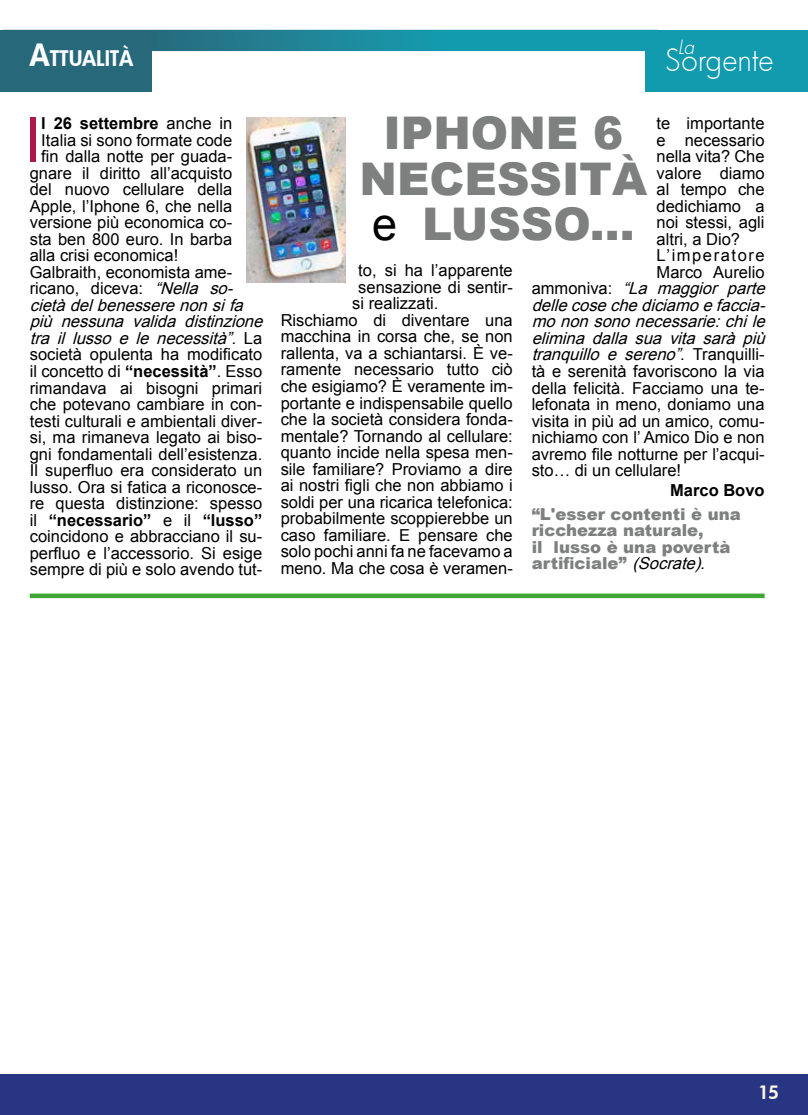
<style>
.page{position:relative;width:808px;height:1115px;background:#fff}
.page>*{position:absolute;margin:0;border:0;box-sizing:border-box;transform-origin:0 0}
.t1{font:62.55px "Arial";color:#ac194d}
.t2{font:900 45px/45px "Arial";color:#7e8080;text-align:center}
.t3{font:300 29.7px "Futura";letter-spacing:.005em;color:#fff}
.t4{font:800 21px "Futura";color:#fff}
.t5{font:italic 300 19.05px "Futura";color:#fff}
.t6{font:800 18px "Futura";color:#fcf8e4}
.t7{font:16.5px "Arial";color:#000001}
.t8{font:italic 16.5px "Arial";color:#000001}
.t9{font:900 16.5px/16.5px "Arial";color:#7e8080}
.t10{font:700 16.5px "Arial";color:#000001}
.t11{font:16.5px "Arial";letter-spacing:.095em;color:#000001}
.s1{font-size:30px}
.s2{font-weight:400}
.s3{font-style:italic}
.s4{font-style:normal}
.s5{font-weight:700}
.s6{font-weight:400;color:#000001}
.s7{font-weight:400;font-style:italic;color:#000001}
</style>
<div class="page">
<div style="left:0;top:1074px;width:808px;height:40px;background:#283583"></div>
<svg style="left:151px;top:30px;width:495px;height:21px;background:#1a8c9f"></svg>
<div style="left:0;top:30px;width:151px;height:61px;background:#27687b"></div>
<div style="left:646px;top:30px;width:162px;height:61px;background:#129bae"></div>
<img style="left:246px;top:117px;width:100px;height:165px">
<div style="left:30px;top:593px;width:735px;height:5px;background:#3fa535"></div>
<p class="t4" style="left:29px;top:44px;width:105px"><span class="s1">A</span>ttualità</p>
<h1 class="t1" style="left:24px;top:99px;width:19px">I</h1>
<p class="t10" style="left:41px;top:112px;width:192px">l 26 settembre <span class="s2">anche in</span></p>
<p class="t7" style="left:41px;top:129px;width:192px">Italia si sono formate code</p>
<p class="t7" style="left:41px;top:146px;width:192px">fin dalla notte per guada-</p>
<p class="t7" style="left:30px;top:162px;width:204px">gnare il diritto all’acquisto</p>
<p class="t7" style="left:30px;top:179px;width:204px">del nuovo cellulare della</p>
<p class="t7" style="left:30px;top:195px;width:204px">Apple, l’Iphone 6, che nella</p>
<p class="t7" style="left:30px;top:212px;width:204px">versione più economica co-</p>
<p class="t7" style="left:30px;top:228px;width:204px">sta ben 800 euro. In barba</p>
<p class="t7" style="left:30px;top:245px;width:150px">alla crisi economica!</p>
<p class="t7" style="left:30px;top:261px;width:204px">Galbraith, economista ame-</p>
<p class="t7" style="left:30px;top:278px;width:210px">ricano, diceva: <span class="s3">“Nella so-</span></p>
<p class="t8" style="left:30px;top:294px;width:220px">cietàdelbenesserenonsifa</p>
<p class="t8" style="left:30px;top:311px;width:240px">più nessuna valida distinzione</p>
<p class="t8" style="left:30px;top:327px;width:234px">tra il lusso e le necessità”. <span class="s4">L a</span></p>
<p class="t7" style="left:30px;top:344px;width:234px">società opulenta ha modificato</p>
<p class="t7" style="left:30px;top:360px;width:234px">il concetto di <span class="s5">“necessità”</span>. Esso</p>
<p class="t7" style="left:30px;top:377px;width:234px">rimandava ai bisogni primari</p>
<p class="t7" style="left:30px;top:393px;width:234px">che potevano cambiare in con-</p>
<p class="t7" style="left:30px;top:410px;width:234px">testi culturali e ambientali diver-</p>
<p class="t7" style="left:30px;top:426px;width:234px">si, ma rimaneva legato ai biso-</p>
<p class="t7" style="left:30px;top:443px;width:234px">gni fondamentali dell’esistenza.</p>
<p class="t7" style="left:30px;top:459px;width:234px">Il superfluo era considerato un</p>
<p class="t7" style="left:30px;top:476px;width:234px">lusso. Ora si fatica a riconosce-</p>
<p class="t7" style="left:30px;top:492px;width:234px">re questa distinzione: spesso</p>
<p class="t10" style="left:30px;top:508px;width:234px"><span class="s2">il</span> “necessario” <span class="s2">e il</span> “lusso”</p>
<p class="t7" style="left:30px;top:525px;width:234px">coincidono e abbracciano il su-</p>
<p class="t7" style="left:30px;top:542px;width:234px">perfluo e l’accessorio. Si esige</p>
<p class="t7" style="left:30px;top:558px;width:234px">sempre di più e solo avendo tut-</p>
<p class="t5" style="left:678px;top:34px;width:22px">La</p>
<h3 class="t3" style="left:665px;top:40px;width:110px">Sorgente</h3>
<h2 class="t2" style="left:360px;top:109px;width:289px">IPHONE 6<br>NECESSITÀ <span class="s6">e</span> LUSSO...</h2>
<p class="t7" style="left:657px;top:113px;width:109px">te importante</p>
<p class="t7" style="left:657px;top:129px;width:109px">e necessario</p>
<p class="t7" style="left:657px;top:146px;width:109px">nella vita? Che</p>
<p class="t7" style="left:657px;top:162px;width:109px">valore diamo</p>
<p class="t7" style="left:657px;top:179px;width:109px">al tempo che</p>
<p class="t7" style="left:657px;top:195px;width:109px">dedichiamo a</p>
<p class="t7" style="left:657px;top:212px;width:109px">noi stessi, agli</p>
<p class="t7" style="left:657px;top:228px;width:85px">altri, a Dio?</p>
<p class="t11" style="left:657px;top:245px;width:109px">L’imperatore</p>
<p class="t7" style="left:657px;top:261px;width:109px">Marco Aurelio</p>
<p class="t8" style="left:532px;top:278px;width:240px"><span class="s4">a m m o n i v a :</span> “La maggior parte</p>
<p class="t8" style="left:532px;top:294px;width:240px">dellecosechediciamoefaccia-</p>
<p class="t8" style="left:532px;top:311px;width:240px">mononsononecessarie:chile</p>
<p class="t8" style="left:532px;top:327px;width:240px">elimina dalla sua vita sarà più</p>
<p class="t8" style="left:532px;top:344px;width:234px">tranquillo e sereno”<span class="s4">. T r a n q u i l l i -</span></p>
<p class="t7" style="left:532px;top:360px;width:234px">tà e serenità favoriscono la via</p>
<p class="t7" style="left:532px;top:377px;width:234px">della felicità. Facciamo una te-</p>
<p class="t7" style="left:532px;top:393px;width:234px">lefonata in meno, doniamo una</p>
<p class="t7" style="left:532px;top:410px;width:234px">visita in più ad un amico, comu-</p>
<p class="t7" style="left:532px;top:426px;width:234px">nichiamo con l’ Amico Dio e non</p>
<p class="t7" style="left:532px;top:443px;width:234px">avremo file notturne per l’acqui-</p>
<p class="t7" style="left:532px;top:459px;width:151px">sto… di un cellulare!</p>
<p class="t10" style="left:670px;top:478px;width:96px">Marco Bovo</p>
<p class="t9" style="left:532px;top:505px;width:211px">“L'esser contenti è una ricchezza naturale,<br>il lusso è una povertà artificiale” <span class="s7">(Socrate).</span></p>
<p class="t7" style="left:358px;top:260px;width:156px">to, si ha l’apparente</p>
<p class="t7" style="left:358px;top:276px;width:156px">sensazione di sentir-</p>
<p class="t7" style="left:352px;top:293px;width:88px">si realizzati.</p>
<p class="t7" style="left:281px;top:309px;width:234px">Rischiamo di diventare una</p>
<p class="t7" style="left:281px;top:326px;width:234px">macchina in corsa che, se non</p>
<p class="t7" style="left:281px;top:342px;width:234px">rallenta, va a schiantarsi. È ve-</p>
<p class="t7" style="left:281px;top:359px;width:234px">ramente necessario tutto ciò</p>
<p class="t7" style="left:281px;top:375px;width:234px">che esigiamo? È veramente im-</p>
<p class="t7" style="left:281px;top:392px;width:234px">portante e indispensabile quello</p>
<p class="t7" style="left:281px;top:408px;width:234px">che la società considera fonda-</p>
<p class="t7" style="left:281px;top:425px;width:234px">mentale? Tornando al cellulare:</p>
<p class="t7" style="left:281px;top:441px;width:234px">quanto incide nella spesa men-</p>
<p class="t7" style="left:281px;top:458px;width:234px">sile familiare? Proviamo a dire</p>
<p class="t7" style="left:281px;top:474px;width:234px">ai nostri figli che non abbiamo i</p>
<p class="t7" style="left:281px;top:491px;width:234px">soldi per una ricarica telefonica:</p>
<p class="t7" style="left:281px;top:507px;width:234px">probabilmente scoppierebbe un</p>
<p class="t7" style="left:281px;top:524px;width:234px">caso familiare. E pensare che</p>
<p class="t7" style="left:281px;top:540px;width:234px">solo pochi anni fa ne facevamo a</p>
<p class="t7" style="left:281px;top:557px;width:234px">meno. Ma che cosa è veramen-</p>
<p class="t6" style="left:758px;top:1079px;width:22px">15</p>
</div>
